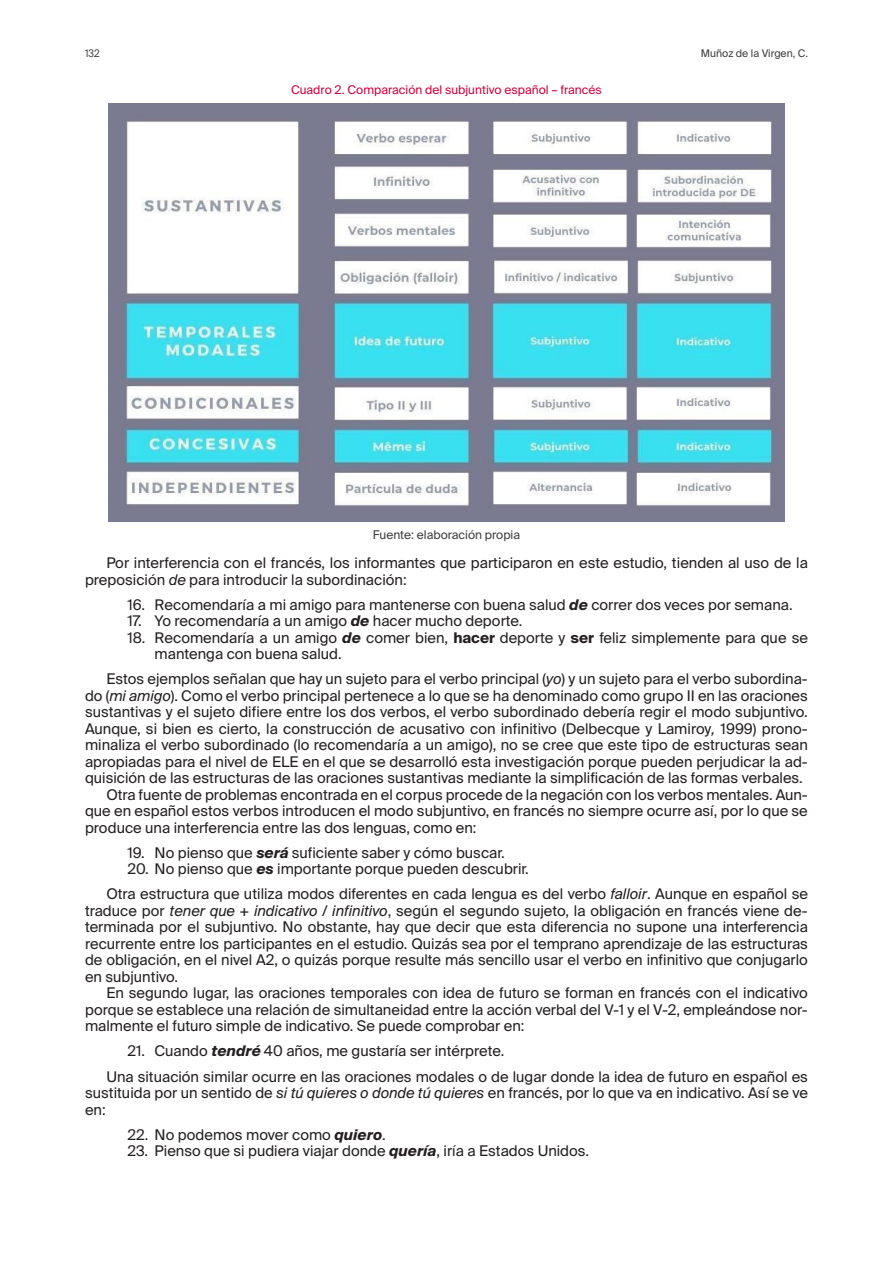
<style>
.page{position:relative;width:893px;height:1263px;background:#fff}
.page>*{position:absolute;margin:0;border:0;box-sizing:border-box;transform-origin:0 0}
.t1{font:14.7px/16.5px "Suisse Intl";color:#231f20;text-align:justify}
.Título_elemento{font:12px "Suisse Intl";color:#cf003d}
.Pie_elemento{font:12px "Suisse Intl";color:#3e3e3f}
.t2{font:10.5px "Suisse Intl";color:#3e3e3f}
.t3{font:10.5px "Suisse Intl";color:#3e3e3f;scale:.9 1}
.s1{font-style:italic}
.s2{font-weight:700;font-style:italic}
.s3{font-weight:700}
</style>
<div class="page">
<img style="left:108px;top:103px;width:677px;height:419px">
<p class="t3" style="left:85px;top:47px;width:18px">132</p>
<p class="t2" style="left:701px;top:47px;width:109px">Muñoz de la Virgen, C.</p>
<p class="Título_elemento" style="left:291px;top:83px;width:312px">Cuadro 2. Comparación del subjuntivo español – francés</p>
<p class="Pie_elemento" style="left:373px;top:528px;width:149px">Fuente: elaboración propia</p>
<p class="t1" style="left:85px;top:555px;width:724px;text-indent:21px">Por interferencia con el francés, los informantes que participaron en este estudio, tienden al uso de la preposición <span class="s1">de</span> para introducir la subordinación:</p>
<p class="t1" style="left:128px;top:597px;width:667px">16. Recomendaría a mi amigo para mantenerse con buena salud <span class="s2">de</span> correr dos veces por semana.</p>
<p class="t1" style="left:128px;top:613px;width:396px">17. Yo recomendaría a un amigo <span class="s2">de</span> hacer mucho deporte.</p>
<p class="t1" style="left:155px;top:630px;width:655px;text-indent:-27px">18. Recomendaría a un amigo <span class="s2">de</span> comer bien, <span class="s3">hacer</span> deporte y <span class="s3">ser</span> feliz simplemente para que se mantenga con buena salud.</p>
<p class="t1" style="left:85px;top:671px;width:724px;text-indent:21px">Estos ejemplos señalan que hay un sujeto para el verbo principal (<span class="s1">yo</span>) y un sujeto para el verbo subordina&shy;do (<span class="s1">mi amigo</span>). Como el verbo principal pertenece a lo que se ha denominado como grupo II en las oraciones sustantivas y el sujeto difiere entre los dos verbos, el verbo subordinado debería regir el modo subjuntivo.<br>Aunque, si bien es cierto, la construcción de acusativo con infinitivo (Delbecque y Lamiroy<span class="s1">,</span> 1999) prono&shy;minaliza el verbo subordinado (lo recomendaría a un amigo), no se cree que este tipo de estructuras sean apropiadas para el nivel de ELE en el que se desarrolló esta investigación porque pueden perjudicar la ad&shy;quisición de las estructuras de las oraciones sustantivas mediante la simplificación de las formas verbales.</p>
<p class="t1" style="left:85px;top:787px;width:724px;text-indent:21px">Otra fuente de problemas encontrada en el corpus procede de la negación con los verbos mentales. Aun&shy;que en español estos verbos introducen el modo subjuntivo, en francés no siempre ocurre así, por lo que se produce una interferencia entre las dos lenguas, como en:</p>
<p class="t1" style="left:128px;top:845px;width:379px">19. No pienso que <span class="s2">será</span> suficiente saber y cómo buscar.</p>
<p class="t1" style="left:128px;top:861px;width:403px">20. No pienso que <span class="s2">es</span> importante porque pueden descubrir.</p>
<p class="t1" style="left:85px;top:886px;width:724px;text-indent:21px">Otra estructura que utiliza modos diferentes en cada lengua es del verbo <span class="s1">falloir</span>. Aunque en español se traduce por <span class="s1">tener que + indicativo / infinitivo</span>, según el segundo sujeto, la obligación en francés viene de&shy;terminada por el subjuntivo. No obstante, hay que decir que esta diferencia no supone una interferencia recurrente entre los participantes en el estudio. Quizás sea por el temprano aprendizaje de las estructuras de obligación, en el nivel A2, o quizás porque resulte más sencillo usar el verbo en infinitivo que conjugarlo en subjuntivo.</p>
<p class="t1" style="left:85px;top:985px;width:724px;text-indent:21px">En segundo lugar, las oraciones temporales con idea de futuro se forman en francés con el indicativo porque se establece una relación de simultaneidad entre la acción verbal del V-1 y el V-2, empleándose nor&shy;malmente el futuro simple de indicativo. Se puede comprobar en:</p>
<p class="t1" style="left:128px;top:1043px;width:378px">21. Cuando <span class="s2">tendré</span> 40 años, me gustaría ser intérprete.</p>
<p class="t1" style="left:85px;top:1068px;width:724px;text-indent:21px">Una situación similar ocurre en las oraciones modales o de lugar donde la idea de futuro en español es sustituida por un sentido de <span class="s1">si tú quieres o donde tú quieres</span> en francés, por lo que va en indicativo. Así se ve en:</p>
<p class="t1" style="left:128px;top:1126px;width:260px">22. No podemos mover como <span class="s2">quiero</span>.</p>
<p class="t1" style="left:128px;top:1143px;width:463px">23. Pienso que si pudiera viajar donde <span class="s2">quería</span>, iría a Estados Unidos.</p>
</div>
